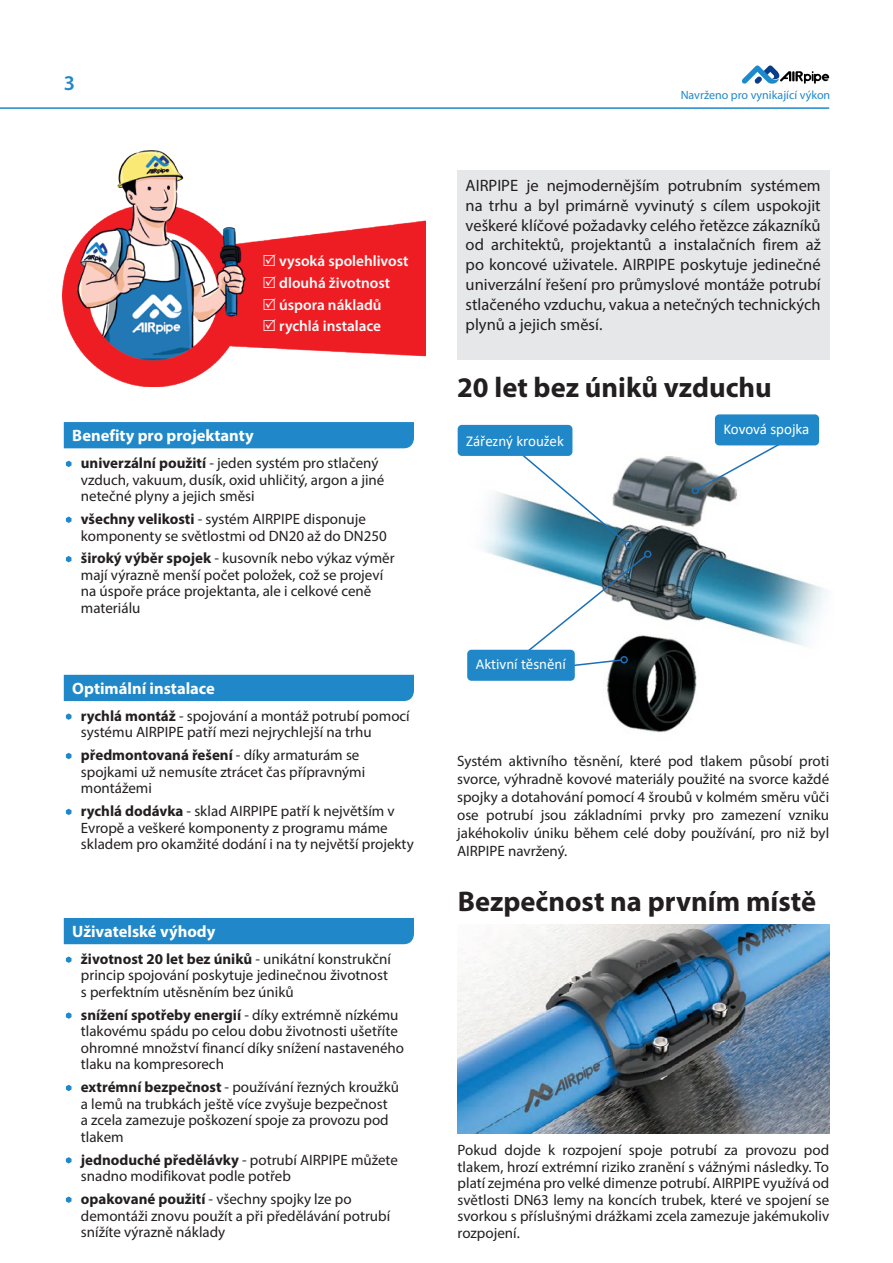
<style>
.page{position:relative;width:893px;height:1263px;background:#fff}
.page>*{position:absolute;margin:0;border:0;box-sizing:border-box;transform-origin:0 0}
.t1{font:700 28.5px "Myriad Pro";color:#231f20}
.t2{font:600 21px "Myriad Pro";color:#2088c9}
.t3{font:16.5px/19.8px "Myriad Pro";color:#231f20;text-align:justify}
.t4{font:700 16.5px "Myriad Pro";color:#fff}
.t5{font:600 15.3px/21.8px "Myriad Pro";color:#fff}
.t6{font:15px/16.5px "Myriad Pro";color:#231f20}
.t7{font:15px "Calibri";color:#fff}
.t8{font:12px "Myriad Pro";color:#2088c9}
.s1{font-weight:700}
</style>
<div class="page">
<hr style="left:0;top:107px;width:829px;height:2px;background:#2088c9">
<svg style="left:742px;top:65px;width:87px;height:19px"></svg>
<div style="left:64px;top:422px;width:350px;height:26px;background:#2088c9"></div>
<svg style="left:66px;top:461px;width:6px;height:6px"></svg>
<svg style="left:66px;top:516px;width:6px;height:7px"></svg>
<svg style="left:66px;top:556px;width:6px;height:6px"></svg>
<div style="left:64px;top:675px;width:350px;height:26px;background:#2088c9"></div>
<svg style="left:66px;top:713px;width:6px;height:7px"></svg>
<svg style="left:66px;top:753px;width:6px;height:6px"></svg>
<svg style="left:66px;top:809px;width:6px;height:6px"></svg>
<div style="left:64px;top:918px;width:350px;height:26px;background:#2088c9"></div>
<svg style="left:66px;top:956px;width:6px;height:7px"></svg>
<svg style="left:66px;top:1012px;width:6px;height:7px"></svg>
<svg style="left:66px;top:1085px;width:6px;height:6px"></svg>
<svg style="left:66px;top:1157px;width:6px;height:6px"></svg>
<svg style="left:66px;top:1196px;width:6px;height:7px"></svg>
<img style="left:467px;top:456px;width:360px;height:276px">
<svg style="left:691px;top:425px;width:121px;height:71px"></svg>
<svg style="left:496px;top:439px;width:151px;height:238px"></svg>
<div style="left:644px;top:550px;width:8px;height:8px;border:2px solid #1b70b9;border-radius:50%"></div>
<div style="left:467px;top:650px;width:108px;height:31px;background:#2088c9;border-radius:4px"></div>
<div style="left:458px;top:425px;width:114px;height:31px;background:#2088c9;border-radius:4px"></div>
<div style="left:715px;top:414px;width:104px;height:31px;background:#2088c9;border-radius:4px"></div>
<img style="left:62px;top:150px;width:363px;height:236px">
<div style="left:457px;top:170px;width:372px;height:190px;background:#e6e7e9"></div>
<img style="left:457px;top:925px;width:372px;height:208px">
<svg style="left:264px;top:254px;width:12px;height:12px"></svg>
<svg style="left:264px;top:276px;width:12px;height:12px"></svg>
<svg style="left:264px;top:298px;width:12px;height:12px"></svg>
<svg style="left:264px;top:319px;width:12px;height:12px"></svg>
<h2 class="t2" style="left:64px;top:70px;width:13px">3</h2>
<p class="t5" style="left:279px;top:250px;width:131px">vysoká spolehlivost dlouhá životnost úspora nákladů rychlá instalace</p>
<p class="t4" style="left:72px;top:425px;width:183px">Benefity pro projektanty</p>
<p class="t6" style="left:81px;top:455px;width:305px"><span class="s1">univerzální použití</span> - jeden systém pro stlačený vzduch, vakuum, dusík, oxid uhličitý, argon a jiné netečné plyny a jejich směsi</p>
<p class="t6" style="left:81px;top:510px;width:307px"><span class="s1">všechny velikosti</span> - systém AIRPIPE disponuje komponenty se světlostmi od DN20 až do DN250</p>
<p class="t6" style="left:81px;top:550px;width:315px"><span class="s1">široký výběr spojek</span> - kusovník nebo výkaz výměr mají výrazně menší počet položek, což se projeví na úspoře práce projektanta, ale i celkové ceně materiálu</p>
<p class="t4" style="left:72px;top:678px;width:144px">Optimální instalace</p>
<p class="t6" style="left:81px;top:707px;width:330px"><span class="s1">rychlá montáž</span> - spojování a montáž potrubí pomocí systému AIRPIPE patří mezi nejrychlejší na trhu</p>
<p class="t6" style="left:81px;top:747px;width:286px"><span class="s1">předmontovaná řešení</span> - díky armaturám se spojkami už nemusíte ztrácet čas přípravnými montážemi</p>
<p class="t6" style="left:81px;top:803px;width:334px"><span class="s1">rychlá dodávka</span> - sklad AIRPIPE patří k největším v<br>Evropě a veškeré komponenty z programu máme skladem pro okamžité dodání i na ty největší projekty</p>
<p class="t4" style="left:72px;top:921px;width:145px">Uživatelské výhody</p>
<p class="t6" style="left:81px;top:950px;width:312px"><span class="s1">životnost 20 let bez úniků</span> - unikátní konstrukční princip spojování poskytuje jedinečnou životnost s perfektním utěsněním bez úniků</p>
<p class="t6" style="left:81px;top:1006px;width:325px"><span class="s1">snížení spotřeby energií</span> - díky extrémně nízkému tlakovému spádu po celou dobu životnosti ušetříte ohromné množství financí díky snížení nastaveného tlaku na kompresorech</p>
<p class="t6" style="left:81px;top:1079px;width:320px"><span class="s1">extrémní bezpečnost</span> - používání řezných kroužků a lemů na trubkách ještě více zvyšuje bezpečnost<br>a zcela zamezuje poškození spoje za provozu pod tlakem</p>
<p class="t6" style="left:81px;top:1151px;width:319px"><span class="s1">jednoduché předělávky</span> - potrubí AIRPIPE můžete snadno modifikovat podle potřeb</p>
<p class="t6" style="left:81px;top:1190px;width:311px"><span class="s1">opakované použití</span> - všechny spojky lze po demontáži znovu použít a při předělávání potrubí snížíte výrazně náklady</p>
<p class="t8" style="left:681px;top:87px;width:151px">Navrženo pro vynikající výkon</p>
<p class="t3" style="left:466px;top:175px;width:357px">AIRPIPE je nejmodernějším potrubním systémem na trhu a byl primárně vyvinutý s cílem uspokojit veškeré klíčové požadavky celého řetězce zákazníků od architektů, projektantů a instalačních firem až po koncové uživatele. AIRPIPE poskytuje jedinečné univerzální řešení pro průmyslové montáže potrubí stlačeného vzduchu, vakua a netečných technických plynů a jejich směsí.</p>
<h1 class="t1" style="left:457px;top:369px;width:316px">20 let bez úniků vzduchu</h1>
<p class="t7" style="left:466px;top:431px;width:99px">Zářezný kroužek</p>
<p class="t7" style="left:476px;top:654px;width:92px">Aktivní těsnění</p>
<p class="t7" style="left:723px;top:419px;width:87px">Kovová spojka</p>
<p class="t6" style="left:457px;top:752px;width:374px;line-height:18px;text-align:justify">Systém aktivního těsnění, které pod tlakem působí proti svorce, výhradně kovové materiály použité na svorce každé spojky a dotahování pomocí 4 šroubů v kolmém směru vůči ose potrubí jsou základními prvky pro zamezení vzniku jakéhokoliv úniku během celé doby používání, pro niž byl AIRPIPE navržený.</p>
<h1 class="t1" style="left:458px;top:883px;width:360px">Bezpečnost na prvním místě</h1>
<p class="t6" style="left:458px;top:1141px;width:373px;text-align:justify">Pokud dojde k rozpojení spoje potrubí za provozu pod tlakem, hrozí extrémní riziko zranění s vážnými následky. To platí zejména pro velké dimenze potrubí. AIRPIPE využívá od světlosti DN63 lemy na koncích trubek, které ve spojení se svorkou s příslušnými drážkami zcela zamezuje jakémukoliv rozpojení.</p>
</div>
